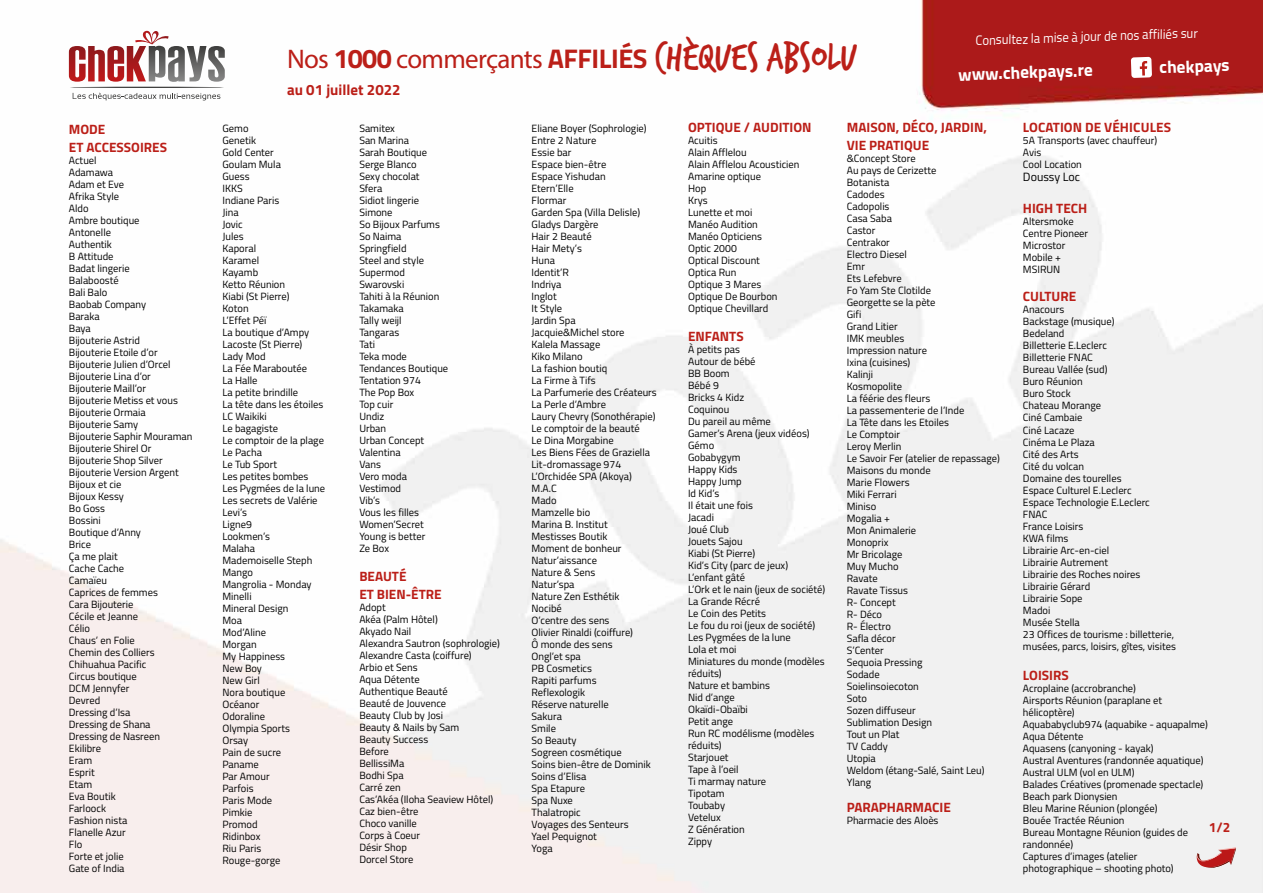
<style>
.page{position:relative;width:1263px;height:893px;background:#fff}
.page>*{position:absolute;margin:0;border:0;box-sizing:border-box;transform-origin:0 0}
.t1{font:27px "Myriad Pro";letter-spacing:-.025em;color:#bb1f18}
.t2{font:700 17.4px "Titillium";color:#fff}
.t3{font:700 15px "Titillium";color:#bb1f18}
.t4{font:700 13.5px/18px "Titillium";color:#bb1f18}
.t5{font:13.5px "Titillium";color:#fff;scale:.94 1}
.t6{font:12px "Titillium";color:#000}
.t7{font:10.5px/12px "Titillium";color:#000}
.s1{font-family:"Titillium";font-weight:700}
.s2{font-family:"Trash Hand";font-size:42px}
</style>
<div class="page">
<img style="left:0;top:0;width:1263px;height:893px">
<svg style="left:69px;top:30px;width:156px;height:52px"></svg>
<hr style="left:70px;top:87px;width:154px;height:1px;background:#3c3c3b;border-radius:50%">
<svg style="left:73px;top:93px;width:147px;height:7px"></svg>
<svg style="left:1131px;top:57px;width:21px;height:21px"></svg>
<svg style="left:1197px;top:847px;width:39px;height:21px"></svg>
<img style="left:1197px;top:852px;width:25px;height:9px">
<p class="t4" style="left:69px;top:120px;width:100px">MODE<br>ET ACCESSOIRES</p>
<p class="t7" style="left:69px;top:154px;width:125px">Actuel<br>Adamawa<br>Adam et Eve<br>Afrika Style<br>Aldo<br>Ambre boutique<br>Antonelle<br>Authentik<br>B Attitude<br>Badat lingerie<br>Balaboosté<br>Bali Balo<br>Baobab Company<br>Baraka<br>Baya<br>Bijouterie Astrid<br>Bijouterie Etoile d’or<br>Bijouterie Julien d’Orcel<br>Bijouterie Lina d’or<br>Bijouterie Maill’or<br>Bijouterie Metiss et vous<br>Bijouterie Ormaia<br>Bijouterie Samy<br>Bijouterie Saphir Mouraman<br>Bijouterie Shirel Or<br>Bijouterie Shop Silver<br>Bijouterie Version Argent<br>Bijoux et cie<br>Bijoux Kessy<br>Bo Goss<br>Bossini<br>Boutique d’Anny<br>Brice<br>Ça me plait<br>Cache Cache<br>Camaïeu<br>Caprices de femmes<br>Cara Bijouterie<br>Cécile et Jeanne<br>Célio<br>Chaus’ en Folie<br>Chemin des Colliers<br>Chihuahua Pacific<br>Circus boutique<br>DCM Jennyfer<br>Devred<br>Dressing d’Isa<br>Dressing de Shana<br>Dressing de Nasreen<br>Ekilibre<br>Eram<br>Esprit<br>Etam<br>Eva Boutik<br>Farloock<br>Fashion nista<br>Flanelle Azur<br>Flo<br>Forte et jolie<br>Gate of India</p>
<h1 class="t1" style="left:287px;top:42px;width:571px">Nos <span class="s1">1000</span> commerçants <span class="s1">AFFILIÉS</span> <span class="s2">CHÈQUES ABSOLU</span></h1>
<h3 class="t3" style="left:287px;top:78px;width:115px">au 01 juillet 2022</h3>
<p class="t5" style="left:975px;top:31px;width:238px;rotate:-2deg">Consultez la mise à jour de nos affiliés sur</p>
<h2 class="t2" style="left:958px;top:61px;width:136px;rotate:-2deg">www.chekpays.re</h2>
<h2 class="t2" style="left:1159px;top:54px;width:72px;rotate:-2deg">chekpays</h2>
<p class="t7" style="left:222px;top:122px;width:104px">Gemo<br>Genetik<br>Gold Center<br>Goulam Mula<br>Guess<br>IKKS<br>Indiane Paris<br>Jina<br>Jovic<br>Jules<br>Kaporal<br>Karamel<br>Kayamb<br>Ketto Réunion<br>Kiabi (St Pierre)<br>Koton<br>L’Effet Péï<br>La boutique d’Ampy<br>Lacoste (St Pierre)<br>Lady Mod<br>La Fée Maraboutée<br>La Halle<br>La petite brindille<br>La tête dans les étoiles<br>LC Waikiki<br>Le bagagiste<br>Le comptoir de la plage<br>Le Pacha<br>Le Tub Sport<br>Les petites bombes<br>Les Pygmées de la lune<br>Les secrets de Valérie<br>Levi’s<br>Ligne9<br>Lookmen’s<br>Malaha<br>Mademoiselle Steph<br>Mango<br>Mangrolia - Monday<br>Minelli<br>Mineral Design<br>Moa<br>Mod’Aline<br>Morgan<br>My Happiness<br>New Boy<br>New Girl<br>Nora boutique<br>Océanor<br>Odoraline<br>Olympia Sports<br>Orsay<br>Pain de sucre<br>Paname<br>Par Amour<br>Parfois<br>Paris Mode<br>Pimkie<br>Promod<br>Ridinbox<br>Riu Paris<br>Rouge-gorge</p>
<p class="t7" style="left:359px;top:122px;width:90px">Samitex<br>San Marina<br>Sarah Boutique<br>Serge Blanco<br>Sexy chocolat<br>Sfera<br>Sidiot lingerie<br>Simone<br>So Bijoux Parfums<br>So Naima<br>Springfield<br>Steel and style<br>Supermod<br>Swarovski<br>Tahiti à la Réunion<br>Takamaka<br>Tally weijl<br>Tangaras<br>Tati<br>Teka mode<br>Tendances Boutique<br>Tentation 974<br>The Pop Box<br>Top cuir<br>Undiz<br>Urban<br>Urban Concept<br>Valentina<br>Vans<br>Vero moda<br>Vestimod<br>Vib’s<br>Vous les filles<br>Women’Secret<br>Young is better<br>Ze Box</p>
<p class="t4" style="left:359px;top:566px;width:84px">BEAUTÉ<br>ET BIEN-ÊTRE</p>
<p class="t7" style="left:359px;top:601px;width:142px">Adopt<br>Akéa (Palm Hôtel)<br>Akyado Nail<br>Alexandra Sautron (sophrologie)<br>Alexandre Casta (coiffure)<br>Arbio et Sens<br>Aqua Détente<br>Authentique Beauté<br>Beauté de Jouvence<br>Beauty Club by Josi<br>Beauty &amp; Nails by Sam<br>Beauty Success<br>Before<br>BellissiMa<br>Bodhi Spa<br>Carré zen<br>Cas’Akéa (Iloha Seaview Hôtel)<br>Caz bien-être<br>Choco vanille<br>Corps à Coeur<br>Désir Shop<br>Dorcel Store</p>
<p class="t7" style="left:531px;top:122px;width:127px">Eliane Boyer (Sophrologie)<br>Entre 2 Nature<br>Essie bar<br>Espace bien-être<br>Espace Yishudan<br>Etern’Elle<br>Flormar<br>Garden Spa (Villa Delisle)<br>Gladys Dargère<br>Hair 2 Beauté<br>Hair Mety’s<br>Huna<br>Identit’R<br>Indriya<br>Inglot<br>It Style<br>Jardin Spa<br>Jacquie&amp;Michel store<br>Kalela Massage<br>Kiko Milano<br>La fashion boutiq<br>La Firme à Tifs<br>La Parfumerie des Créateurs<br>La Perle d’Ambre<br>Laury Chevry (Sonothérapie)<br>Le comptoir de la beauté<br>Le Dina Morgabine<br>Les Biens Fées de Graziella<br>Lit-dromassage 974<br>L’Orchidée SPA (Akoya)<br>M.A.C<br>Mado<br>Mamzelle bio<br>Marina B. Institut<br>Mestisses Boutik<br>Moment de bonheur<br>Natur’aissance<br>Nature &amp; Sens<br>Natur’spa<br>Nature Zen Esthétik<br>Nocibé<br>O’centre des sens<br>Olivier Rinaldi (coiffure)<br>Ô monde des sens<br>Ongl’et spa<br>PB Cosmetics<br>Rapiti parfums<br>Reflexologik<br>Réserve naturelle<br>Sakura<br>Smile<br>So Beauty<br>Sogreen cosmétique<br>Soins bien-être de Dominik<br>Soins d’Elisa<br>Spa Etapure<br>Spa Nuxe<br>Thalatropic<br>Voyages des Senteurs<br>Yael Pequignot<br>Yoga</p>
<p class="t4" style="left:688px;top:118px;width:125px">OPTIQUE / AUDITION</p>
<p class="t7" style="left:688px;top:134px;width:113px">Acuitis<br>Alain Afflelou<br>Alain Afflelou Acousticien<br>Amarine optique<br>Hop<br>Krys<br>Lunette et moi<br>Manéo Audition<br>Manéo Opticiens<br>Optic 2000<br>Optical Discount<br>Optica Run<br>Optique 3 Mares<br>Optique De Bourbon<br>Optique Chevillard</p>
<p class="t4" style="left:688px;top:326px;width:57px">ENFANTS</p>
<p class="t7" style="left:688px;top:343px;width:139px">À petits pas<br>Autour de bébé<br>BB Boom<br>Bébé 9<br>Bricks 4 Kidz<br>Coquinou<br>Du pareil au même<br>Gamer’s Arena (jeux vidéos)<br>Gémo<br>Gobabygym<br>Happy Kids<br>Happy Jump<br>Id Kid’s<br>Il était une fois<br>Jacadi<br>Joué Club<br>Jouets Sajou<br>Kiabi (St Pierre)<br>Kid’s City (parc de jeux)<br>L’enfant gâté<br>L’Ork et le nain (jeux de société)<br>La Grande Récré<br>Le Coin des Petits<br>Le fou du roi (jeux de société)<br>Les Pygmées de la lune<br>Lola et moi<br>Miniatures du monde (modèles réduits)<br>Nature et bambins<br>Nid d’ange<br>Okaïdi-Obaïbi<br>Petit ange<br>Run RC modélisme (modèles réduits)<br>Starjouet<br>Tape à l’oeil<br>Ti marmay nature<br>Tipotam<br>Toubaby<br>Vetelux<br>Z Génération<br>Zippy</p>
<p class="t4" style="left:847px;top:118px;width:142px">MAISON, DÉCO, JARDIN,<br>VIE PRATIQUE</p>
<p class="t7" style="left:847px;top:152px;width:154px">&amp;Concept Store<br>Au pays de Cerizette<br>Botanista<br>Cadodes<br>Cadopolis<br>Casa Saba<br>Castor<br>Centrakor<br>Electro Diesel<br>Emr<br>Ets Lefebvre<br>Fo Yam Ste Clotilde<br>Georgette se la pète<br>Gifi<br>Grand Litier<br>IMK meubles<br>Impression nature<br>Ixina (cuisines)<br>Kalinji<br>Kosmopolite<br>La féérie des fleurs<br>La passementerie de l’Inde<br>La Tête dans les Etoiles<br>Le Comptoir<br>Leroy Merlin<br>Le Savoir Fer (atelier de repassage)<br>Maisons du monde<br>Marie Flowers<br>Miki Ferrari<br>Miniso<br>Mogalia +<br>Mon Animalerie<br>Monoprix<br>Mr Bricolage<br>Muy Mucho<br>Ravate<br>Ravate Tissus<br>R- Concept<br>R- Déco<br>R- Électro<br>Safla décor<br>S’Center<br>Sequoia Pressing<br>Sodade<br>Soielinsoiecoton<br>Soto<br>Sozen diffuseur<br>Sublimation Design<br>Tout un Plat<br>TV Caddy<br>Utopia<br>Weldom (étang-Salé, Saint Leu)<br>Ylang</p>
<p class="t4" style="left:847px;top:797px;width:106px">PARAPHARMACIE</p>
<p class="t7" style="left:847px;top:813px;width:93px">Pharmacie des Aloès</p>
<p class="t4" style="left:1023px;top:118px;width:150px">LOCATION DE VÉHICULES</p>
<p class="t7" style="left:1023px;top:134px;width:136px">5A Transports (avec chauffeur)<br>Avis<br>Cool Location</p>
<p class="t6" style="left:1023px;top:168px;width:59px">Doussy Loc</p>
<p class="t4" style="left:1023px;top:199px;width:66px">HIGH TECH</p>
<p class="t7" style="left:1023px;top:215px;width:67px">Altersmoke<br>Centre Pioneer<br>Microstor<br>Mobile +<br>MSIRUN</p>
<p class="t4" style="left:1023px;top:287px;width:55px">CULTURE</p>
<p class="t7" style="left:1023px;top:303px;width:155px">Anacours<br>Backstage (musique)<br>Bedeland<br>Billetterie E.Leclerc<br>Billetterie FNAC<br>Bureau Vallée (sud)<br>Buro Réunion<br>Buro Stock<br>Chateau Morange<br>Ciné Cambaie<br>Ciné Lacaze<br>Cinéma Le Plaza<br>Cité des Arts<br>Cité du volcan<br>Domaine des tourelles<br>Espace Culturel E.Leclerc<br>Espace Technologie E.Leclerc<br>FNAC<br>France Loisirs<br>KWA films<br>Librairie Arc-en-ciel<br>Librairie Autrement<br>Librairie des Roches noires<br>Librairie Gérard<br>Librairie Sope<br>Madoi<br>Musée Stella<br>23 Offices de tourisme : billetterie, musées, parcs, loisirs, gîtes, visites</p>
<p class="t4" style="left:1023px;top:665px;width:47px">LOISIRS</p>
<p class="t7" style="left:1023px;top:681px;width:187px">Acroplaine (accrobranche)<br>Airsports Réunion (paraplane et hélicoptère)<br>Aquababyclub974 (aquabike - aquapalme)<br>Aqua Détente<br>Aquasens (canyoning - kayak)<br>Austral Aventures (randonnée aquatique)<br>Austral ULM (vol en ULM)<br>Balades Créatives (promenade spectacle)<br>Beach park Dionysien<br>Bleu Marine Réunion (plongée)<br>Bouée Tractée Réunion<br>Bureau Montagne Réunion (guides de randonnée)<br>Captures d’images (atelier photographique – shooting photo)</p>
<p class="t4" style="left:1209px;top:818px;width:23px">1/2</p>
</div>
